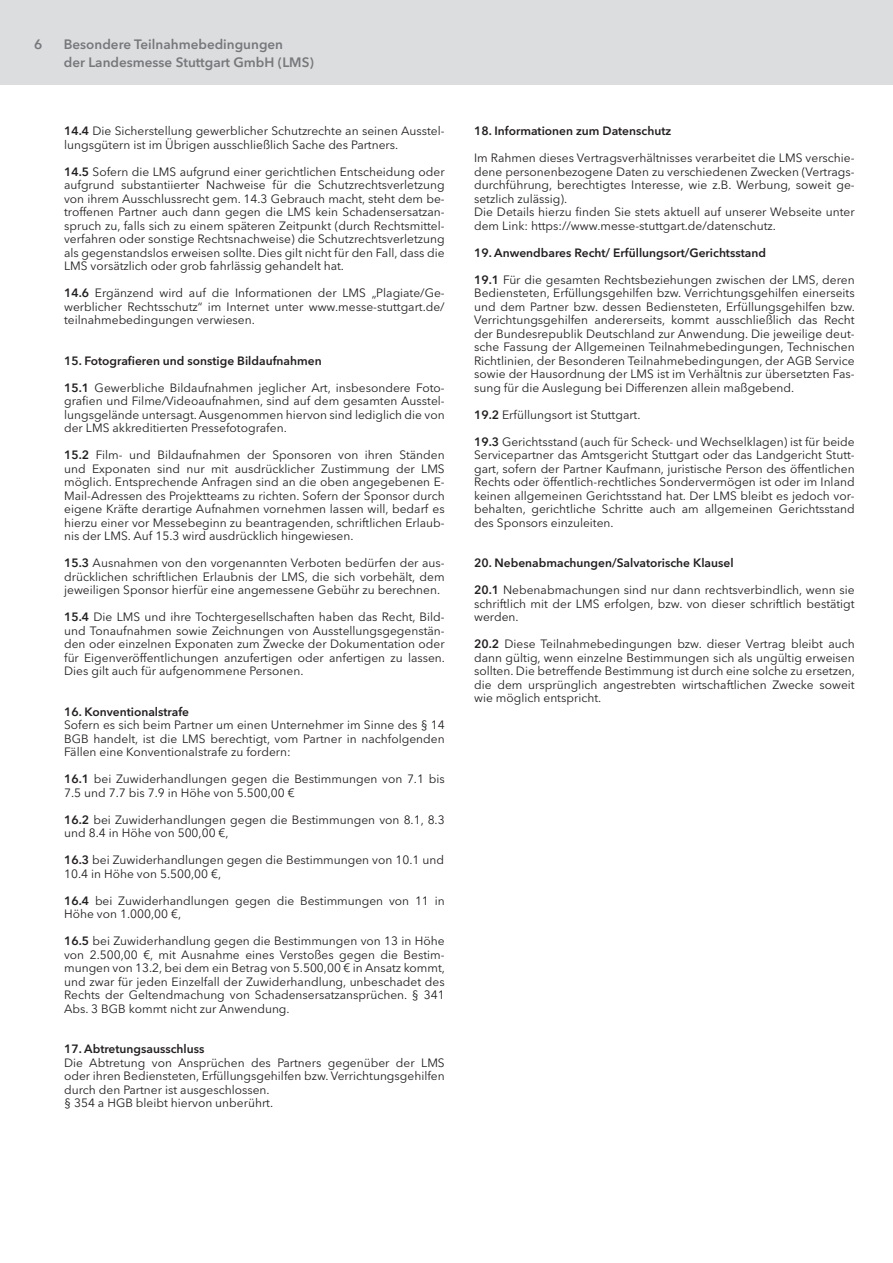
<style>
.page{position:relative;width:893px;height:1263px;background:#fff}
.page>*{position:absolute;margin:0;border:0;box-sizing:border-box;transform-origin:0 0}
.t1{font:600 13.5px/18px "Avenir Next LT Pro";color:#76787b}
.t2{font:12px/13.5px "Avenir Next LT Pro";color:#231f20;text-align:justify}
.t3{font:600 12px "Avenir Next LT Pro";color:#231f20}
.s1{font-weight:600}
</style>
<div class="page">
<div style="left:0;top:0;width:893px;height:85px;background:#dcdddf"></div>
<p class="t1" style="left:34px;top:36px;width:10px">6</p>
<p class="t1" style="left:64px;top:36px;width:252px">Besondere Teilnahmebedingungen<br>der Landesmesse Stuttgart GmbH (LMS)</p>
<p class="t2" style="left:64px;top:124px;width:382px"><span class="s1">14.4</span> Die Sicherstellung gewerblicher Schutzrechte an seinen Ausstel&shy;lungsgütern ist im Übrigen ausschließlich Sache des Partners.</p>
<p class="t2" style="left:64px;top:165px;width:382px"><span class="s1">14.5</span> Sofern die LMS aufgrund einer gerichtlichen Entscheidung oder aufgrund substantiierter Nachweise für die Schutzrechtsverletzung von ihrem Ausschlussrecht gem. 14.3 Gebrauch macht, steht dem be&shy;troffenen Partner auch dann gegen die LMS kein Schadensersatzan&shy;spruch zu, falls sich zu einem späteren Zeitpunkt (durch Rechtsmittel&shy;verfahren oder sonstige Rechtsnachweise) die Schutzrechtsverletzung als gegenstandslos erweisen sollte. Dies gilt nicht für den Fall, dass die LMS vorsätzlich oder grob fahrlässig gehandelt hat.</p>
<p class="t2" style="left:64px;top:286px;width:382px"><span class="s1">14.6</span> Ergänzend wird auf die Informationen der LMS „Plagiate/Ge&shy;werblicher Rechtsschutz“ im Internet unter www.messe-stuttgart.de/ teilnahmebedingungen verwiesen.</p>
<p class="t3" style="left:64px;top:353px;width:259px">15. Fotografieren und sonstige Bildaufnahmen</p>
<p class="t2" style="left:64px;top:381px;width:382px"><span class="s1">15.1</span> Gewerbliche Bildaufnahmen jeglicher Art, insbesondere Foto&shy;grafien und Filme/Videoaufnahmen, sind auf dem gesamten Ausstel&shy;lungsgelände untersagt. Ausgenommen hiervon sind lediglich die von der LMS akkreditierten Pressefotografen.</p>
<p class="t2" style="left:64px;top:448px;width:382px"><span class="s1">15.2</span> Film- und Bildaufnahmen der Sponsoren von ihren Ständen und Exponaten sind nur mit ausdrücklicher Zustimmung der LMS möglich. Entsprechende Anfragen sind an die oben angegebenen E-Mail-Adressen des Projektteams zu richten. Sofern der Sponsor durch eigene Kräfte derartige Aufnahmen vornehmen lassen will, bedarf es hierzu einer vor Messebeginn zu beantragenden, schriftlichen Erlaub&shy;nis der LMS. Auf 15.3 wird ausdrücklich hingewiesen.</p>
<p class="t2" style="left:64px;top:556px;width:382px"><span class="s1">15.3</span> Ausnahmen von den vorgenannten Verboten bedürfen der aus&shy;drücklichen schriftlichen Erlaubnis der LMS, die sich vorbehält, dem jeweiligen Sponsor hierfür eine angemessene Gebühr zu berechnen.</p>
<p class="t2" style="left:64px;top:610px;width:382px"><span class="s1">15.4</span> Die LMS und ihre Tochtergesellschaften haben das Recht, Bild&shy;und Tonaufnahmen sowie Zeichnungen von Ausstellungsgegenstän&shy;den oder einzelnen Exponaten zum Zwecke der Dokumentation oder für Eigenveröffentlichungen anzufertigen oder anfertigen zu lassen.<br>Dies gilt auch für aufgenommene Personen.</p>
<p class="t3" style="left:64px;top:704px;width:127px">16. Konventionalstrafe</p>
<p class="t2" style="left:64px;top:718px;width:382px">Sofern es sich beim Partner um einen Unternehmer im Sinne des § 14<br>BGB handelt, ist die LMS berechtigt, vom Partner in nachfolgenden Fällen eine Konventionalstrafe zu fordern:</p>
<p class="t2" style="left:64px;top:772px;width:382px"><span class="s1">16.1</span> bei Zuwiderhandlungen gegen die Bestimmungen von 7.1 bis<br>7.5 und 7.7 bis 7.9 in Höhe von 5.500,00 €</p>
<p class="t2" style="left:64px;top:813px;width:382px"><span class="s1">16.2</span> bei Zuwiderhandlungen gegen die Bestimmungen von 8.1, 8.3 und 8.4 in Höhe von 500,00 €,</p>
<p class="t2" style="left:64px;top:853px;width:381px"><span class="s1">16.3</span> bei Zuwiderhandlungen gegen die Bestimmungen von 10.1 und<br>10.4 in Höhe von 5.500,00 €,</p>
<p class="t2" style="left:64px;top:894px;width:382px"><span class="s1">16.4</span> bei Zuwiderhandlungen gegen die Bestimmungen von 11 in<br>Höhe von 1.000,00 €,</p>
<p class="t2" style="left:64px;top:934px;width:382px"><span class="s1">16.5</span> bei Zuwiderhandlung gegen die Bestimmungen von 13 in Höhe von 2.500,00 €, mit Ausnahme eines Verstoßes gegen die Bestim&shy;mungen von 13.2, bei dem ein Betrag von 5.500,00 € in Ansatz kommt, und zwar für jeden Einzelfall der Zuwiderhandlung, unbeschadet des Rechts der Geltendmachung von Schadensersatzansprüchen. § 341<br>Abs. 3 BGB kommt nicht zur Anwendung.</p>
<p class="t3" style="left:64px;top:1042px;width:142px">17. Abtretungsausschluss</p>
<p class="t2" style="left:64px;top:1056px;width:382px;text-align:left">Die Abtretung von Ansprüchen des Partners gegenüber der LMS oder ihren Bediensteten, Erfüllungsgehilfen bzw. Verrichtungsgehilfen durch den Partner ist ausgeschlossen.<br>§ 354 a HGB bleibt hiervon unberührt.</p>
<p class="t3" style="left:474px;top:124px;width:199px">18. Informationen zum Datenschutz</p>
<p class="t2" style="left:474px;top:151px;width:382px;text-align:left">Im Rahmen dieses Vertragsverhältnisses verarbeitet die LMS verschie&shy;dene personenbezogene Daten zu verschiedenen Zwecken (Vertrags&shy;durchführung, berechtigtes Interesse, wie z.B. Werbung, soweit ge&shy;setzlich zulässig).<br>Die Details hierzu finden Sie stets aktuell auf unserer Webseite unter dem Link: https://www.messe-stuttgart.de/datenschutz.</p>
<p class="t3" style="left:474px;top:245px;width:293px">19. Anwendbares Recht/ Erfüllungsort/Gerichtsstand</p>
<p class="t2" style="left:474px;top:273px;width:382px"><span class="s1">19.1</span> Für die gesamten Rechtsbeziehungen zwischen der LMS, deren Bediensteten, Erfüllungsgehilfen bzw. Verrichtungsgehilfen einerseits und dem Partner bzw. dessen Bediensteten, Erfüllungsgehilfen bzw.<br>Verrichtungsgehilfen andererseits, kommt ausschließlich das Recht der Bundesrepublik Deutschland zur Anwendung. Die jeweilige deut&shy;sche Fassung der Allgemeinen Teilnahmebedingungen, Technischen Richtlinien, der Besonderen Teilnahmebedingungen, der AGB Service sowie der Hausordnung der LMS ist im Verhältnis zur übersetzten Fas&shy;sung für die Auslegung bei Differenzen allein maßgebend.</p>
<p class="t2" style="left:474px;top:408px;width:168px"><span class="s1">19.2</span> Erfüllungsort ist Stuttgart.</p>
<p class="t2" style="left:474px;top:435px;width:382px"><span class="s1">19.3</span> Gerichtsstand (auch für Scheck- und Wechselklagen) ist für beide Servicepartner das Amtsgericht Stuttgart oder das Landgericht Stutt&shy;gart, sofern der Partner Kaufmann, juristische Person des öffentlichen Rechts oder öffentlich-rechtliches Sondervermögen ist oder im Inland keinen allgemeinen Gerichtsstand hat. Der LMS bleibt es jedoch vor&shy;behalten, gerichtliche Schritte auch am allgemeinen Gerichtsstand des Sponsors einzuleiten.</p>
<p class="t3" style="left:474px;top:556px;width:261px">20. Nebenabmachungen/Salvatorische Klausel</p>
<p class="t2" style="left:474px;top:583px;width:382px"><span class="s1">20.1</span> Nebenabmachungen sind nur dann rechtsverbindlich, wenn sie schriftlich mit der LMS erfolgen, bzw. von dieser schriftlich bestätigt werden.</p>
<p class="t2" style="left:474px;top:637px;width:382px"><span class="s1">20.2</span> Diese Teilnahmebedingungen bzw. dieser Vertrag bleibt auch dann gültig, wenn einzelne Bestimmungen sich als ungültig erweisen sollten. Die betreffende Bestimmung ist durch eine solche zu ersetzen, die dem ursprünglich angestrebten wirtschaftlichen Zwecke soweit wie möglich entspricht.</p>
</div>
